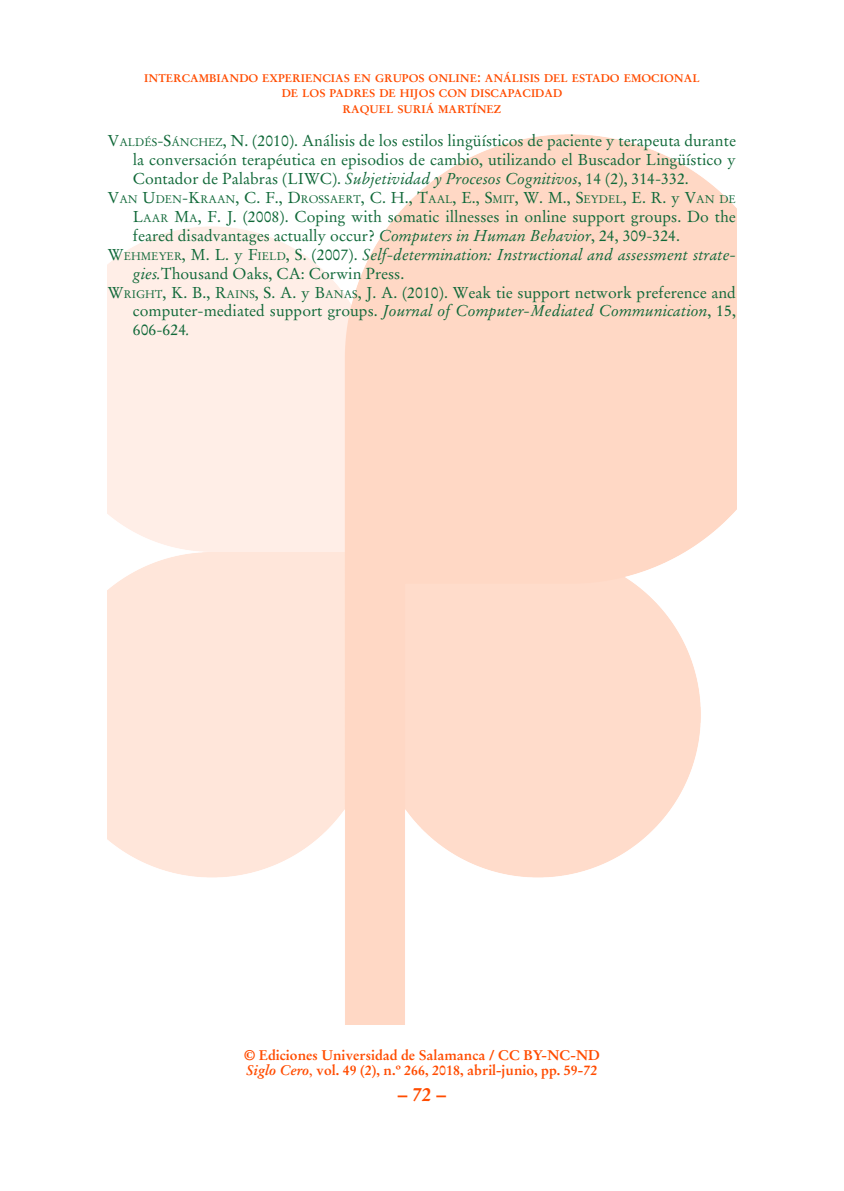
<style>
.page{position:relative;width:844px;height:1191px;background:#fff}
.page>*{position:absolute;margin:0;border:0;box-sizing:border-box;transform-origin:0 0}
.t1{font:700 19.25px "Stempel Garamond";color:#ff4c00}
.TEX_bibliografía{font:15.75px/18.9px "Stempel Garamond";color:#0f6838;text-align:justify}
.TEX_bibliografía-2{font:italic 15.75px/18.9px "Stempel Garamond";color:#0f6838}
.t2{font:700 14px "Stempel Garamond";color:#ff4c00}
.t3{font:700 11.03px/15.8px "Stempel Garamond";color:#ff4c00;text-align:center}
.s1{font-weight:400;font-size:15.75px}
.s2{font-style:inherit}
.s3{font-size:11.03px}
.s4{font-style:italic}
.s5{font-style:normal}
.s6{font-style:normal;font-size:11.03px}
.s7{font-weight:400}
</style>
<div class="page">
<p class="t3" style="left:144px;top:70px;width:556px">INTERCAMBIANDO EXPERIENCIAS EN GRUPOS ONLINE<span class="s1">:</span> ANÁLISIS DEL ESTADO EMOCIONAL<br>DE LOS PADRES DE HIJOS CON DISCAPACIDAD<br>RAQUEL SURIÁ MARTÍNEZ</p>
<p class="TEX_bibliografía" style="left:133px;top:131px;width:604px;text-indent:-25px"><span class="s2">V</span><span class="s3">ALDÉS</span><span class="s2">-S</span><span class="s3">ÁNCHEZ</span>, N. (2010). Análisis de los estilos lingüísticos de paciente y terapeuta durante la conversación terapéutica en episodios de cambio, utilizando el Buscador Lingüístico y Contador de Palabras (LIWC). <span class="s4">Subjetividad y Procesos Cognitivos</span>, 14 (2), 314-332.</p>
<p class="TEX_bibliografía" style="left:133px;top:188px;width:604px;text-indent:-25px"><span class="s2">V</span><span class="s3">AN</span> <span class="s2">U</span><span class="s3">DEN</span><span class="s2">-K</span><span class="s3">RAAN</span><span class="s2">, C. F., D</span><span class="s3">ROSSAERT</span><span class="s2">, C. H., T</span><span class="s3">AAL</span><span class="s2">, E., S</span><span class="s3">MIT</span><span class="s2">, W. M., S</span><span class="s3">EYDEL</span><span class="s2">, E. R</span>. y <span class="s2">V</span><span class="s3">AN DE </span><span class="s2">L</span><span class="s3">AAR</span> <span class="s2">M</span><span class="s3">A</span>, F. J. (2008). Coping with somatic illnesses in online support groups. Do the feared disadvantages actually occur? <span class="s4">Computers in Human Behavior</span>, 24, 309-324.</p>
<p class="TEX_bibliografía-2" style="left:133px;top:245px;width:604px;text-indent:-25px"><span class="s5">W</span><span class="s6">EHMEYER</span><span class="s5">, M. L. y</span> <span class="s5">F</span><span class="s6">IELD</span><span class="s5">, S. (2007).</span> Self-determination: Instructional and assessment strate&shy;gies.<span class="s5">Thousand Oaks, CA: Corwin Press.</span></p>
<p class="TEX_bibliografía" style="left:133px;top:283px;width:604px;text-indent:-25px"><span class="s2">W</span><span class="s3">RIGHT</span><span class="s2">, K. B., R</span><span class="s3">AINS</span><span class="s2">, S. A.</span> y <span class="s2">B</span><span class="s3">ANAS</span>, J. A. (2010). Weak tie support network preference and computer-mediated support groups. <span class="s4">Journal of Computer-Mediated Communication</span>, 15, 606-624<span class="s4">.</span></p>
<p class="t2" style="left:244px;top:1046px;width:357px">© Ediciones Universidad de Salamanca / CC BY-NC-ND</p>
<p class="t2" style="left:246px;top:1062px;width:352px"><span class="s4">Siglo Cero</span><span class="s7">,</span> vol. 49 (2), n.º 266, 2018, abril-junio, pp. 59-72</p>
<p class="t1" style="left:398px;top:1082px;width:50px">– 72 –</p>
</div>
